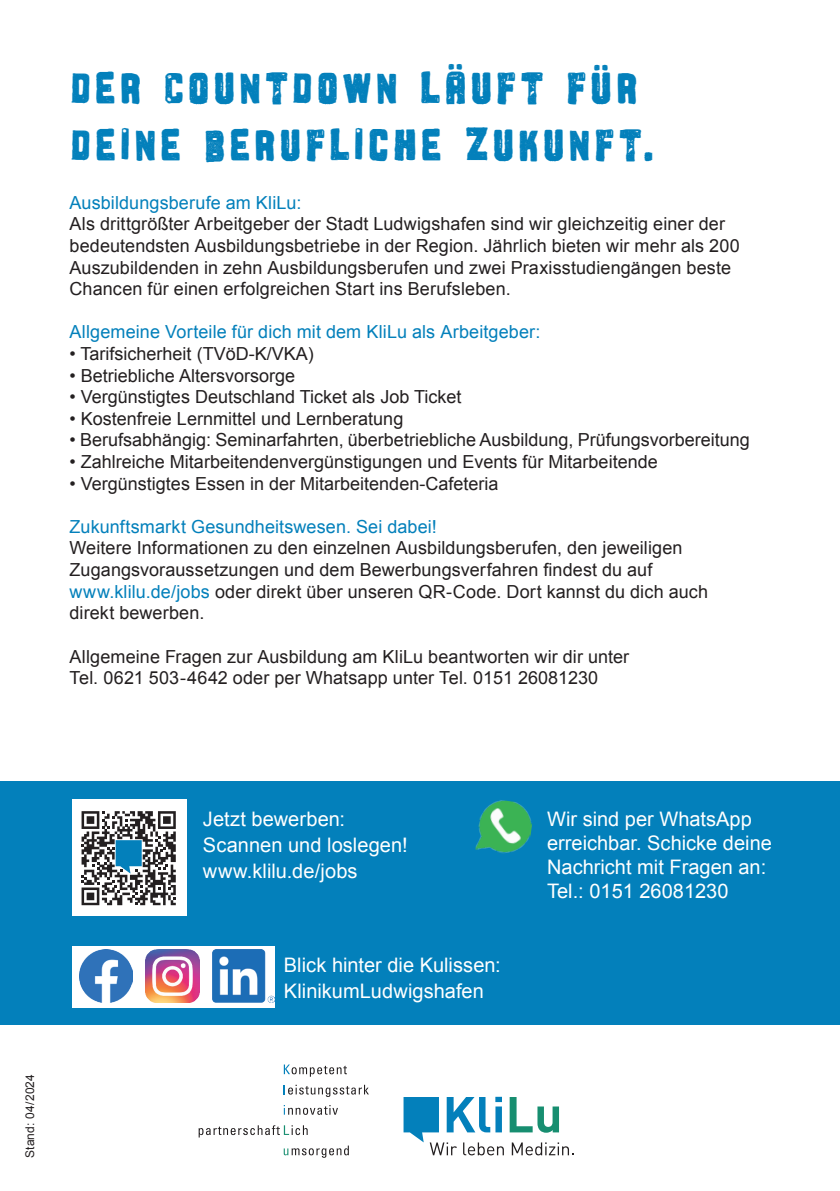
<style>
.page{position:relative;width:840px;height:1191px;background:#fff}
.page>*{position:absolute;margin:0;border:0;box-sizing:border-box;transform-origin:0 0}
.t1{font:48px/57.6px "Ballers Delight";letter-spacing:.035em;color:#0380bb;scale:.95 1}
.t2{font:20px/26px "Arial";color:#fff}
.t3{font:18px/21.6px "Arial";letter-spacing:.005em;color:#231f20}
.t4{font:18px "Arial";letter-spacing:.005em;color:#0380bb}
.t5{font:12px "Arial";letter-spacing:.025em;color:#231f20}
.s1{color:#0380bb}
</style>
<div class="page">
<svg style="left:283px;top:1064px;width:64px;height:12px"></svg>
<svg style="left:284px;top:1084px;width:85px;height:13px"></svg>
<svg style="left:283px;top:1105px;width:55px;height:9px"></svg>
<svg style="left:283px;top:1145px;width:65px;height:12px"></svg>
<svg style="left:198px;top:1125px;width:109px;height:12px"></svg>
<div style="left:0;top:781px;width:839px;height:244px;background:#0380bb"></div>
<div style="left:72px;top:946px;width:203px;height:61px;background:#fff"></div>
<svg style="left:509px;top:1097px;width:49px;height:35px"></svg>
<svg style="left:403px;top:1096px;width:100px;height:59px"></svg>
<svg style="left:511px;top:1142px;width:62px;height:13px"></svg>
<img style="left:79px;top:949px;width:54px;height:54px">
<img style="left:146px;top:949px;width:53px;height:54px">
<div style="left:72px;top:799px;width:115px;height:117px;background:#fff"></div>
<svg style="left:81px;top:811px;width:95px;height:94px"></svg>
<img style="left:475px;top:800px;width:57px;height:54px">
<img style="left:212px;top:949px;width:63px;height:53px">
<h1 class="t1" style="left:69px;top:59px;width:617px">DER COUNTDOWN LÄUFT FÜR<br>DEINE BERUFLICHE ZUKUNFT.</h1>
<p class="t4" style="left:69px;top:191px;width:233px">Ausbildungsberufe am KliLu:</p>
<p class="t3" style="left:69px;top:213px;width:671px">Als drittgrößter Arbeitgeber der Stadt Ludwigshafen sind wir gleichzeitig einer der bedeutendsten Ausbildungsbetriebe in der Region. Jährlich bieten wir mehr als 200<br>Auszubildenden in zehn Ausbildungsberufen und zwei Praxisstudiengängen beste Chancen für einen erfolgreichen Start ins Berufsleben.</p>
<p class="t4" style="left:69px;top:320px;width:472px">Allgemeine Vorteile für dich mit dem KliLu als Arbeitgeber:</p>
<p class="t3" style="left:69px;top:343px;width:246px">• Tarifsicherheit (TVöD-K/VKA)</p>
<p class="t3" style="left:69px;top:365px;width:227px">• Betriebliche Altersvorsorge</p>
<p class="t3" style="left:69px;top:386px;width:393px">• Vergünstigtes Deutschland Ticket als Job Ticket</p>
<p class="t3" style="left:69px;top:408px;width:335px">• Kostenfreie Lernmittel und Lernberatung</p>
<p class="t3" style="left:69px;top:429px;width:681px">• Berufsabhängig: Seminarfahrten, überbetriebliche Ausbildung, Prüfungsvorbereitung</p>
<p class="t3" style="left:69px;top:451px;width:589px">• Zahlreiche Mitarbeitendenvergünstigungen und Events für Mitarbeitende</p>
<p class="t3" style="left:69px;top:473px;width:430px">• Vergünstigtes Essen in der Mitarbeitenden-Cafeteria</p>
<p class="t4" style="left:69px;top:515px;width:369px">Zukunftsmarkt Gesundheitswesen. Sei dabei!</p>
<p class="t3" style="left:69px;top:537px;width:640px">Weitere Informationen zu den einzelnen Ausbildungsberufen, den jeweiligen Zugangsvoraussetzungen und dem Bewerbungsverfahren findest du auf <span class="s1">www.klilu.de/jobs</span> oder direkt über unseren QR-Code. Dort kannst du dich auch direkt bewerben.</p>
<p class="t3" style="left:69px;top:645px;width:561px">Allgemeine Fragen zur Ausbildung am KliLu beantworten wir dir unter<br>Tel. 0621 503-4642 oder per Whatsapp unter Tel. 0151 26081230</p>
<p class="t5" style="left:22px;top:1158px;width:86px;rotate:-90deg">Stand: 04/2024</p>
<p class="t2" style="left:203px;top:805px;width:206px">Jetzt bewerben:<br>Scannen und loslegen! www.klilu.de/jobs</p>
<p class="t2" style="left:283px;top:951px;width:218px">Blick hinter die Kulissen:<br>KlinikumLudwigshafen</p>
<p class="t2" style="left:547px;top:806px;width:226px;line-height:24px">Wir sind per WhatsApp erreichbar. Schicke deine<br>Nachricht mit Fragen an:<br>Tel.: 0151 26081230</p>
</div>
